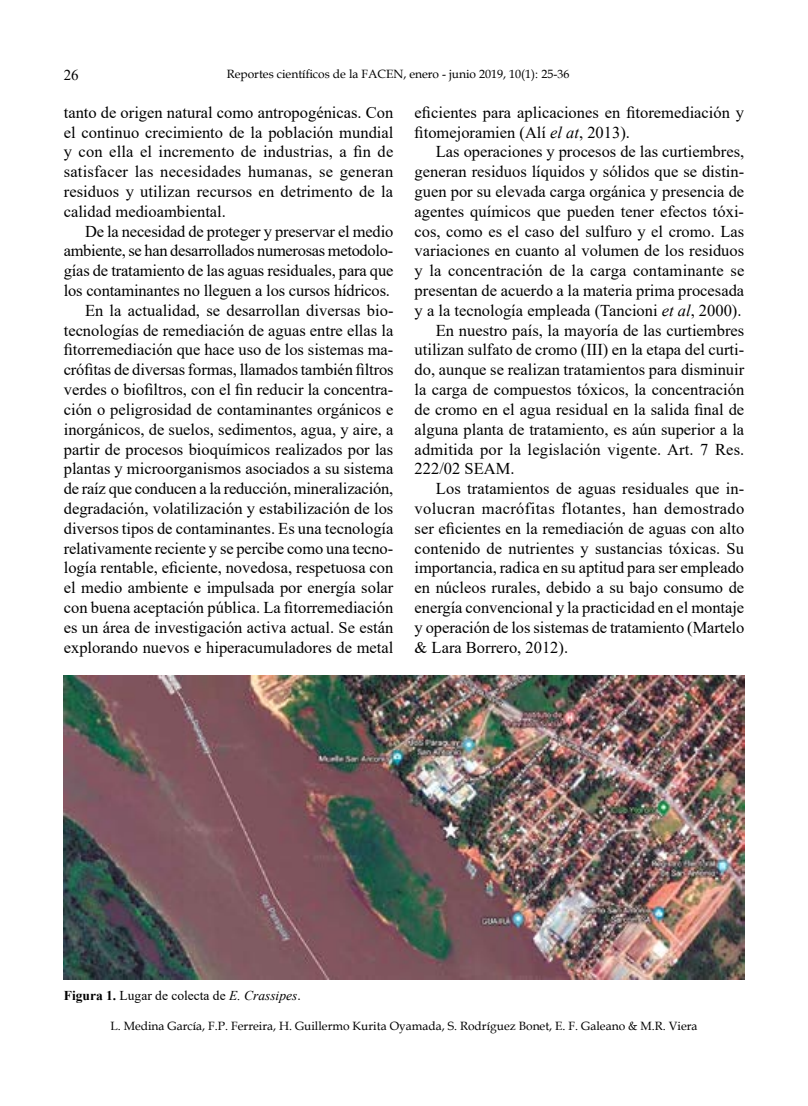
<style>
.page{position:relative;width:808px;height:1106px;background:#fff}
.page>*{position:absolute;margin:0;border:0;box-sizing:border-box;transform-origin:0 0}
.t1{font:16.5px/19.8px "Times New Roman";color:#000;text-align:justify}
.t2{font:16.5px "Times New Roman";letter-spacing:.02em;color:#000}
.t3{font:15px "Times New Roman";color:#000}
.t4{font:13.5px "Times New Roman";color:#000}
.t5{font:12px "Book Antiqua";color:#000}
.s1{color:#fff}
.s2{font-style:italic}
.s3{font-weight:700}
</style>
<div class="page">
<img style="left:64px;top:675px;width:680px;height:304px">
<p class="t3" style="left:64px;top:65px;width:16px">26</p>
<p class="t5" style="left:227px;top:65px;width:356px">Reportes científicos de la FACEN, enero - junio 2019, 10(1): <span class="s1">999-999</span></p>
<p class="t5" style="left:541px;top:65px;width:29px">25-36</p>
<p class="t1" style="left:64px;top:102px;width:331px">tanto de origen natural como antropogénicas. Con el continuo crecimiento de la población mundial y con ella el incremento de industrias, a fin de satisfacer las necesidades humanas, se generan residuos y utilizan recursos en detrimento de la calidad medioambiental.</p>
<p class="t1" style="left:64px;top:221px;width:331px;text-align:right">De la necesidad de proteger y preservar el medio ambiente, se han desarrollados numerosas metodolo&shy;gías de tratamiento de las aguas residuales, para que los contaminantes no lleguen a los cursos hídricos.<br>En la actualidad, se desarrollan diversas bio&shy;tecnologías de remediación de aguas entre ellas la fitorremediación que hace uso de los sistemas ma&shy;crófitas de diversas formas, llamados también filtros verdes o biofiltros, con el fin reducir la concentra&shy;ción o peligrosidad de contaminantes orgánicos e inorgánicos, de suelos, sedimentos, agua, y aire, a partir de procesos bioquímicos realizados por las plantas y microorganismos asociados a su sistema de raíz que conducen a la reducción, mineralización, degradación, volatilización y estabilización de los diversos tipos de contaminantes. Es una tecnología relativamente reciente y se percibe como una tecno&shy;logía rentable, eficiente, novedosa, respetuosa con el medio ambiente e impulsada por energía solar con buena aceptación pública. La fitorremediación es un área de investigación activa actual. Se están explorando nuevos e hiperacumuladores de metal</p>
<p class="t1" style="left:415px;top:102px;width:331px">eficientes para aplicaciones en fitoremediación y fitomejoramien (Alí <span class="s2">el at</span>, 2013).</p>
<p class="t1" style="left:436px;top:141px;width:310px">Las operaciones y procesos de las curtiembres,</p>
<p class="t1" style="left:415px;top:161px;width:331px">generan residuos líquidos y sólidos que se distin-</p>
<p class="t1" style="left:415px;top:181px;width:331px">guen por su elevada carga orgánica y presencia de</p>
<p class="t1" style="left:415px;top:201px;width:331px">agentes químicos que pueden tener efectos tóxi-</p>
<p class="t1" style="left:415px;top:221px;width:331px">cos, como es el caso del sulfuro y el cromo. Las</p>
<p class="t1" style="left:415px;top:240px;width:331px">variaciones en cuanto al volumen de los residuos</p>
<p class="t1" style="left:415px;top:260px;width:331px">y la concentración de la carga contaminante se</p>
<p class="t1" style="left:415px;top:280px;width:331px">presentan de acuerdo a la materia prima procesada</p>
<p class="t1" style="left:415px;top:300px;width:328px">y a la tecnología empleada (Tancioni <span class="s2">et al</span>, 2000).</p>
<p class="t1" style="left:436px;top:320px;width:310px">En nuestro país, la mayoría de las curtiembres</p>
<p class="t1" style="left:415px;top:339px;width:331px">utilizan sulfato de cromo (III) en la etapa del curti-</p>
<p class="t1" style="left:415px;top:359px;width:331px">do, aunque se realizan tratamientos para disminuir</p>
<p class="t1" style="left:415px;top:379px;width:331px">la carga de compuestos tóxicos, la concentración</p>
<p class="t1" style="left:415px;top:399px;width:331px">de cromo en el agua residual en la salida final de</p>
<p class="t1" style="left:415px;top:419px;width:331px">alguna planta de tratamiento, es aún superior a la</p>
<p class="t1" style="left:415px;top:438px;width:331px">admitida por la legislación vigente. Art. 7 Res.</p>
<p class="t1" style="left:415px;top:458px;width:101px">222/02 SEAM.</p>
<p class="t1" style="left:436px;top:478px;width:310px">Los tratamientos de aguas residuales que in-</p>
<p class="t2" style="left:415px;top:497px;width:331px">volucran macrófitas flotantes, han demostrado</p>
<p class="t1" style="left:415px;top:518px;width:331px">ser eficientes en la remediación de aguas con alto</p>
<p class="t1" style="left:415px;top:537px;width:331px">contenido de nutrientes y sustancias tóxicas. Su</p>
<p class="t1" style="left:415px;top:557px;width:331px">importancia, radica en su aptitud para ser empleado</p>
<p class="t1" style="left:415px;top:577px;width:331px">en núcleos rurales, debido a su bajo consumo de</p>
<p class="t1" style="left:415px;top:597px;width:331px">energía convencional y la practicidad en el montaje</p>
<p class="t1" style="left:415px;top:617px;width:331px">y operación de los sistemas de tratamiento (Martelo</p>
<p class="t1" style="left:415px;top:636px;width:155px">&amp; Lara Borrero, 2012).</p>
<p class="t4" style="left:64px;top:985px;width:238px"><span class="s3">Figura 1.</span> Lugar de colecta de <span class="s2">E. Crassipes</span>.</p>
<p class="t5" style="left:110px;top:1017px;width:589px">L. Medina García, F.P. Ferreira, H. Guillermo Kurita Oyamada, S. Rodríguez Bonet, E. F. Galeano &amp; M.R. Viera</p>
</div>
